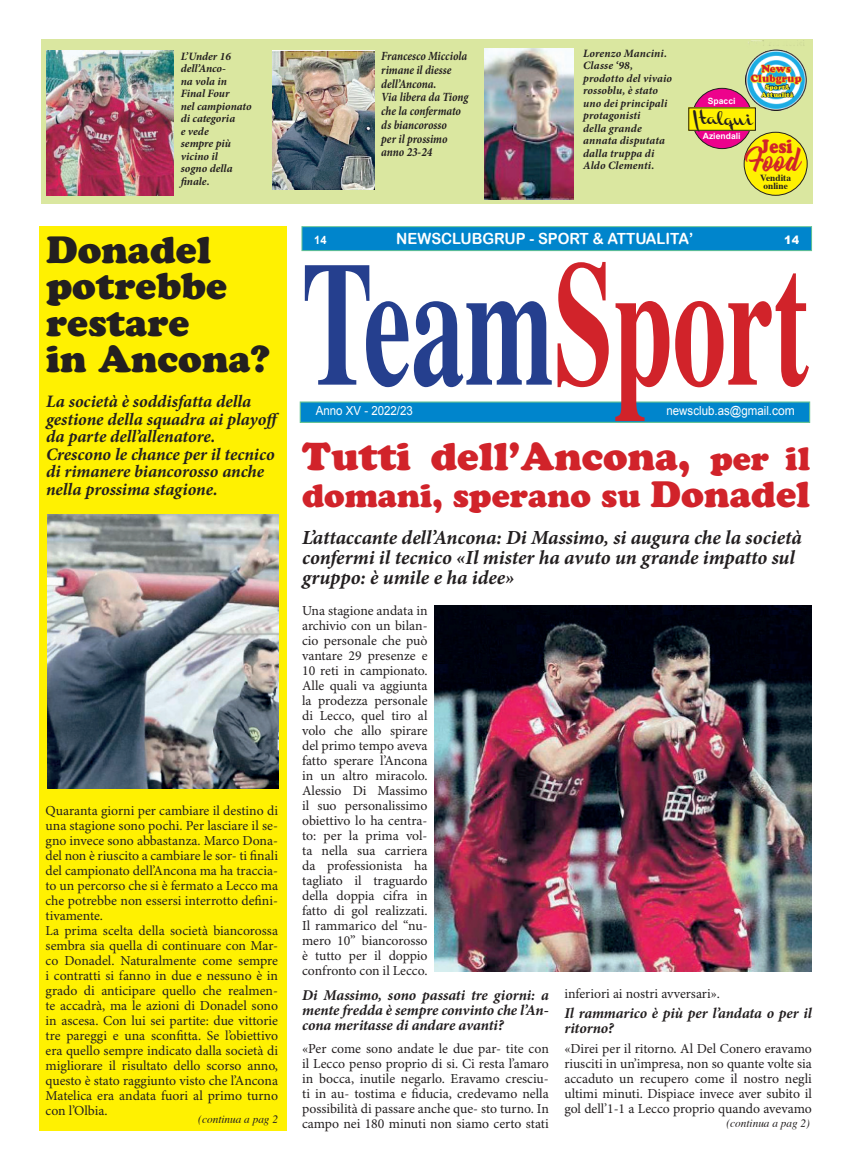
<style>
.page{position:relative;width:851px;height:1170px;background:#fff}
.page>*{position:absolute;margin:0;border:0;box-sizing:border-box;transform-origin:0 0}
.t1{font:700 176.62px "Times";color:#d1232a;scale:.61 1}
.t2{font:38.75px "Cooper Black Std";color:#d1232a}
.t3{font:37.5px/36.2px "Cooper Black Std";color:#231f20}
.t4{font:32.5px "Cooper Black Std";color:#d1232a}
.t5{font:28.75px "Bernadette";color:#d1232a;scale:.85 1}
.t6{font:italic 700 20px/20px "Minion Pro";letter-spacing:-.005em;color:#231f20}
.t7{font:19.12px "Cooper Black Std";color:#d1232a;scale:.85 1}
.t8{font:italic 700 17.5px/17.5px "Minion Pro";letter-spacing:-.005em;color:#231f20}
.t9{font:15.38px "Arial Rounded MT Bold";color:#fff;scale:.96 1}
.t10{font:italic 700 15px/15px "Minion Pro";letter-spacing:-.005em;color:#231f20;text-align:justify}
.t11{font:13.75px/15px "Minion Pro";color:#231f20;text-align:justify}
.t12{font:italic 700 12.5px/13.8px "Minion Pro";letter-spacing:-.005em;color:#231f20;scale:.88 1}
.t13{font:12.5px "Arial";color:#fff;scale:.92 1}
.t14{font:700 11.5px "Arial";color:#fff;scale:.96 1}
.t15{font:900 11.5px "Arial";color:#fff;scale:.96 1}
.t16{font:italic 700 11.25px/12.5px "Minion Pro";letter-spacing:.01em;color:#231f20}
.t17{font:italic 11.25px "Times";color:#231f20}
.t18{font:italic 11.25px "Channel Left";color:#231f20;scale:1.12 1}
.t19{font:700 9.38px/7.8px "Times";color:#231f20;text-align:center}
.t20{font:700 8.62px "Arial";color:#fff}
.s1{color:#253f8e}
.s2{font-size:32.5px}
.s3{font-size:36.25px}
</style>
<div class="page">
<div style="left:300px;top:401px;width:510px;height:22px;background:#0085cc;border:1px solid #64c293"></div>
<div style="left:41px;top:39px;width:771px;height:165px;background:#dae7a0"></div>
<div style="left:302px;top:227px;width:509px;height:23px;background:#0085cc"></div>
<div style="left:301px;top:226px;width:510px;height:25px;border:1px solid #64c293"></div>
<div style="left:692px;top:88px;width:60px;height:61px;background:#ed028c;border-radius:50%"></div>
<div style="left:688px;top:107px;width:67px;height:24px;background:#fff101"></div>
<div style="left:744px;top:132px;width:63px;height:63px;background:#fff101;border-radius:50%"></div>
<div style="left:743px;top:132px;width:64px;height:64px;border:1px solid #231f20;border-radius:50%"></div>
<img style="left:745px;top:41px;width:62px;height:70px">
<div style="left:39px;top:226px;width:247px;height:904px;background:#fff101"></div>
<img style="left:434px;top:605px;width:377px;height:366px">
<img style="left:48px;top:514px;width:230px;height:274px">
<img style="left:46px;top:51px;width:127px;height:145px">
<img style="left:272px;top:50px;width:102px;height:140px">
<img style="left:484px;top:49px;width:89px;height:150px">
<p class="t16" style="left:181px;top:50px;width:72px">L’Under 16 dell’Anco-<br>na vola in<br>Final Four<br>nel campionato di categoria<br>e vede<br>sempre più vicino il<br>sogno della finale.</p>
<p class="t12" style="left:381px;top:49px;width:100px">Francesco Micciola rimane il diesse dell’Ancona.<br>Via libera da Tiong che la confermato ds biancorosso<br>per il prossimo anno 23-24</p>
<p class="t16" style="left:583px;top:47px;width:90px">Lorenzo Mancini.<br>Classe ‘98, prodotto del vivaio rossoblu, è stato uno dei principali protagonisti<br>della grande annata disputata dalla truppa di<br>Aldo Clementi.</p>
<p class="t20" style="left:707px;top:95px;width:29px">Spacci</p>
<p class="t20" style="left:702px;top:130px;width:39px">Aziendali</p>
<p class="t18" style="left:695px;top:114px;width:54px;rotate:1deg">Italqui</p>
<h3 class="t7" style="left:758px;top:134px;width:41px">Jesi</h3>
<h3 class="t5" style="left:749px;top:137px;width:62px">Food</h3>
<p class="t19" style="left:760px;top:173px;width:32px">Vendita online</p>
<p class="t14" style="left:314px;top:232px;width:14px">14</p>
<p class="t9" style="left:396px;top:229px;width:311px">NEWSCLUBGRUP - SPORT &amp; ATTUALITA’</p>
<p class="t15" style="left:784px;top:231px;width:17px">14</p>
<h3 class="t3" style="left:46px;top:232px;width:225px">Donadel potrebbe restare<br>in Ancona?</h3>
<p class="t8" style="left:46px;top:392px;width:237px">La società è soddisfatta della gestione della squadra ai playoff da parte dell’allenatore.<br>Crescono le chance per il tecnico di rimanere biancorosso anche nella prossima stagione.</p>
<h1 class="t1" style="left:302px;top:156px;width:833px"><span class="s1">Team</span>Sport</h1>
<p class="t13" style="left:316px;top:402px;width:107px">Anno XV - 2022/23</p>
<p class="t13" style="left:666px;top:402px;width:141px">newsclub.as@gmail.com</p>
<h2 class="t2" style="left:302px;top:433px;width:509px">Tutti dell’Ancona, <span class="s2">per il</span></h2>
<h3 class="t4" style="left:302px;top:475px;width:509px">domani, sperano su <span class="s3">Donadel</span></h3>
<h3 class="t6" style="left:302px;top:527px;width:501px">L’attaccante dell’Ancona: Di Massimo, si augura che la società confermi il tecnico «Il mister ha avuto un grande impatto sul gruppo: è umile e ha idee»</h3>
<p class="t11" style="left:302px;top:603px;width:127px">Una stagione andata in archivio con un bilan&shy;cio personale che può vantare 29 presenze e 10 reti in campionato.<br>Alle quali va aggiunta la prodezza personale di Lecco, quel tiro al volo che allo spirare del primo tempo aveva fatto sperare l’Ancona in un altro miracolo.<br>Alessio Di Massimo il suo personalissimo obiettivo lo ha centra&shy;to: per la prima vol&shy;ta nella sua carriera da professionista ha tagliato il traguardo della doppia cifra in fatto di gol realizzati.<br>Il rammarico del “nu&shy;mero 10” biancorosso è tutto per il doppio confronto con il Lecco.</p>
<p class="t10" style="left:302px;top:987px;width:248px">Di Massimo, sono passati tre giorni: a mente fredda è sempre convinto che l’An&shy;cona meritasse di andare avanti?</p>
<p class="t11" style="left:302px;top:1041px;width:248px">«Per come sono andate le due par- tite con il Lecco penso proprio di si. Ci resta l’amaro in bocca, inutile negarlo. Eravamo cresciu&shy;ti in au- tostima e fiducia, credevamo nella possibilità di passare anche que- sto turno. In campo nei 180 minuti non siamo certo stati</p>
<p class="t11" style="left:46px;top:803px;width:234px;text-align:left">Quaranta giorni per cambiare il destino di una stagione sono pochi. Per lasciare il se&shy;gno invece sono abbastanza. Marco Dona&shy;del non è riuscito a cambiare le sor- ti finali del campionato dell’Ancona ma ha traccia&shy;to un percorso che si è fermato a Lecco ma che potrebbe non essersi interrotto defini&shy;tivamente.<br>La prima scelta della società biancorossa sembra sia quella di continuare con Mar&shy;co Donadel. Naturalmente come sempre i contratti si fanno in due e nessuno è in grado di anticipare quello che realmen&shy;te accadrà, ma le azioni di Donadel sono in ascesa. Con lui sei partite: due vittorie tre pareggi e una sconfitta. Se l’obiettivo era quello sempre indicato dalla società di migliorare il risultato dello scorso anno, questo è stato raggiunto visto che l’Ancona Matelica era andata fuori al primo turno con l’Olbia.</p>
<p class="t11" style="left:564px;top:986px;width:157px">inferiori ai nostri avversari».</p>
<p class="t10" style="left:564px;top:1005px;width:249px">Il rammarico è più per l’andata o per il ritorno?</p>
<p class="t11" style="left:564px;top:1041px;width:249px">«Direi per il ritorno. Al Del Conero eravamo riusciti in un’impresa, non so quante volte sia accaduto un recupero come il nostro negli ultimi minuti. Dispiace invece aver subito il gol dell’1-1 a Lecco proprio quando avevamo</p>
<p class="t17" style="left:198px;top:1109px;width:81px">(continua a pag 2</p>
<p class="t17" style="left:726px;top:1113px;width:85px">(continua a pag 2)</p>
</div>
